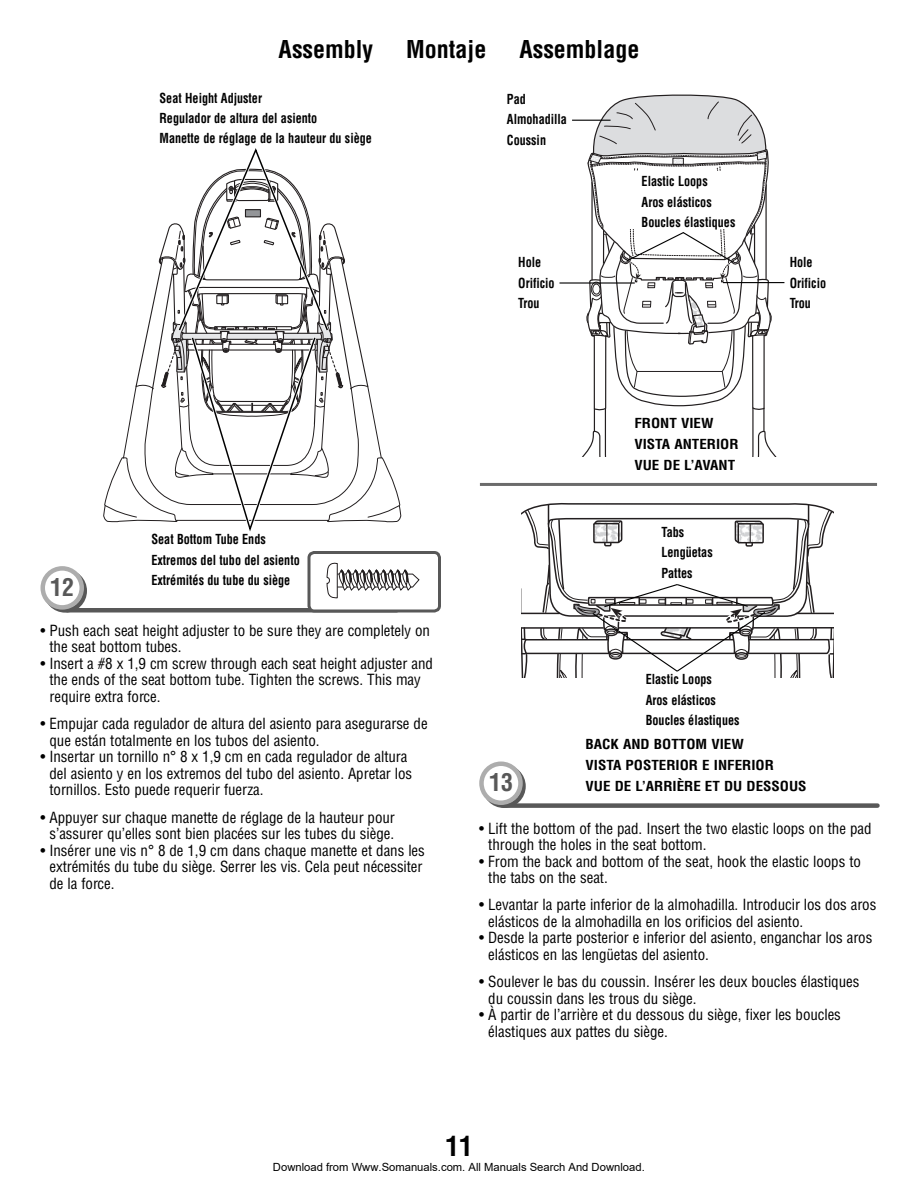
<style>
.page{position:relative;width:918px;height:1188px;background:#fff}
.page>*{position:absolute;margin:0;border:0;box-sizing:border-box;transform-origin:0 0}
.t1{font:700 condensed 27px "Helvetica LT Std";color:#000}
.t2{font:700 condensed 24px "Helvetica LT Std";color:#000}
.t3{font:700 condensed 24px "Helvetica LT Std";color:#585858}
.t4{font:condensed 15px/16.5px "Helvetica LT Std";letter-spacing:-.005em;color:#000}
.t5{font:700 condensed 13.5px/20.2px "Helvetica LT Std";color:#000;scale:.9 1}
.t6{font:700 condensed 13.5px/21px "Helvetica LT Std";color:#000;scale:1.11 1}
.t7{font:11.25px "Arial";color:#000}
</style>
<div class="page">
<div style="left:67px;top:608px;width:330px;height:5px;background:#585858"></div>
<svg style="left:46px;top:571px;width:39px;height:39px"></svg>
<div style="left:44px;top:569px;width:43px;height:44px;border:4px solid #585858;border-radius:50%"></div>
<svg style="left:43px;top:568px;width:39px;height:39px"></svg>
<div style="left:40px;top:566px;width:44px;height:44px;border:4px solid #adadad;border-radius:50%"></div>
<svg style="left:103px;top:148px;width:299px;height:384px"></svg>
<div style="left:506px;top:803px;width:372px;height:5px;background:#585858"></div>
<svg style="left:484px;top:767px;width:40px;height:39px"></svg>
<div style="left:482px;top:765px;width:44px;height:43px;border:4px solid #585858;border-radius:50%"></div>
<div style="left:482px;top:764px;width:38px;height:39px;background:#fff;border-radius:50%"></div>
<div style="left:479px;top:762px;width:44px;height:43px;border:4px solid #adadad;border-radius:50%"></div>
<svg style="left:572px;top:95px;width:213px;height:362px"></svg>
<hr style="left:572px;top:120px;width:39px;height:1px;background:#000">
<hr style="left:723px;top:282px;width:61px;height:1px;background:#000">
<hr style="left:560px;top:282px;width:75px;height:2px;background:#000">
<hr style="left:480px;top:483px;width:397px;height:3px;background:#6b6b6b">
<svg style="left:522px;top:503px;width:312px;height:174px"></svg>
<div style="left:309px;top:553px;width:131px;height:58px;background:#fff;border-radius:5px"></div>
<div style="left:308px;top:551px;width:133px;height:62px;border:3px solid #585858;border-radius:5px"></div>
<svg style="left:326px;top:562px;width:94px;height:37px"></svg>
<h2 class="t2" style="left:279px;top:41px;width:96px">Assembly</h2>
<h2 class="t2" style="left:406px;top:41px;width:82px">Montaje</h2>
<h2 class="t2" style="left:519px;top:41px;width:121px">Assemblage</h2>
<p class="t5" style="left:160px;top:89px;width:237px">Seat Height Adjuster<br>Regulador de altura del asiento<br>Manette de réglage de la hauteur du siège</p>
<p class="t5" style="left:507px;top:90px;width:68px">Pad<br>Almohadilla<br>Coussin</p>
<p class="t5" style="left:518px;top:254px;width:42px">Hole<br>Orificio<br>Trou</p>
<p class="t5" style="left:642px;top:173px;width:106px">Elastic Loops<br>Aros elásticos<br>Boucles élastiques</p>
<p class="t5" style="left:790px;top:254px;width:42px">Hole<br>Orificio<br>Trou</p>
<h2 class="t3" style="left:50px;top:578px;width:25px">12</h2>
<p class="t5" style="left:151px;top:531px;width:166px">Seat Bottom Tube Ends<br>Extremos del tubo del asiento<br>Extrémités du tube du siège</p>
<p class="t4" style="left:50px;top:624px;width:382px;text-indent:-9px">• Push each seat height adjuster to be sure they are completely on the seat bottom tubes.</p>
<p class="t4" style="left:50px;top:657px;width:385px;text-indent:-9px">• Insert a #8 x 1,9 cm screw through each seat height adjuster and the ends of the seat bottom tube. Tighten the screws. This may require extra force.</p>
<p class="t4" style="left:50px;top:717px;width:380px;text-indent:-9px">• Empujar cada regulador de altura del asiento para asegurarse de que están totalmente en los tubos del asiento.</p>
<p class="t4" style="left:50px;top:750px;width:364px;text-indent:-9px">• Insertar un tornillo n° 8 x 1,9 cm en cada regulador de altura del asiento y en los extremos del tubo del asiento. Apretar los tornillos. Esto puede requerir fuerza.</p>
<p class="t4" style="left:40px;top:810px;width:356px;text-align:center">• Appuyer sur chaque manette de réglage de la hauteur pour s’assurer qu’elles sont bien placées sur les tubes du siège.</p>
<p class="t4" style="left:50px;top:843px;width:377px;text-indent:-9px">• Insérer une vis n° 8 de 1,9 cm dans chaque manette et dans les extrémités du tube du siège. Serrer les vis. Cela peut nécessiter de la force.</p>
<p class="t6" style="left:634px;top:414px;width:95px">FRONT VIEW<br>VISTA ANTERIOR<br>VUE DE L’AVANT</p>
<p class="t5" style="left:662px;top:523px;width:58px">Tabs<br>Lengüetas<br>Pattes</p>
<h2 class="t3" style="left:489px;top:774px;width:25px">13</h2>
<p class="t5" style="left:646px;top:671px;width:106px">Elastic Loops<br>Aros elásticos<br>Boucles élastiques</p>
<p class="t6" style="left:586px;top:735px;width:201px">BACK AND BOTTOM VIEW<br>VISTA POSTERIOR E INFERIOR<br>VUE DE L’ARRIÈRE ET DU DESSOUS</p>
<p class="t4" style="left:488px;top:821px;width:385px;text-indent:-9px">• Lift the bottom of the pad. Insert the two elastic loops on the pad through the holes in the seat bottom.</p>
<p class="t4" style="left:488px;top:854px;width:374px;text-indent:-9px">• From the back and bottom of the seat, hook the elastic loops to the tabs on the seat.</p>
<p class="t4" style="left:488px;top:898px;width:390px;text-indent:-9px">• Levantar la parte inferior de la almohadilla. Introducir los dos aros elásticos de la almohadilla en los orificios del asiento.</p>
<p class="t4" style="left:488px;top:931px;width:386px;text-indent:-9px">• Desde la parte posterior e inferior del asiento, enganchar los aros elásticos en las lengüetas del asiento.</p>
<p class="t4" style="left:488px;top:975px;width:373px;text-indent:-9px">• Soulever le bas du coussin. Insérer les deux boucles élastiques du coussin dans les trous du siège.</p>
<p class="t4" style="left:488px;top:1008px;width:354px;text-indent:-9px">• À partir de l’arrière et du dessous du siège, fixer les boucles élastiques aux pattes du siège.</p>
<h1 class="t1" style="left:446px;top:1137px;width:28px">11</h1>
<p class="t7" style="left:273px;top:1160px;width:373px">Download from Www.Somanuals.com. All Manuals Search And Download.</p>
</div>
